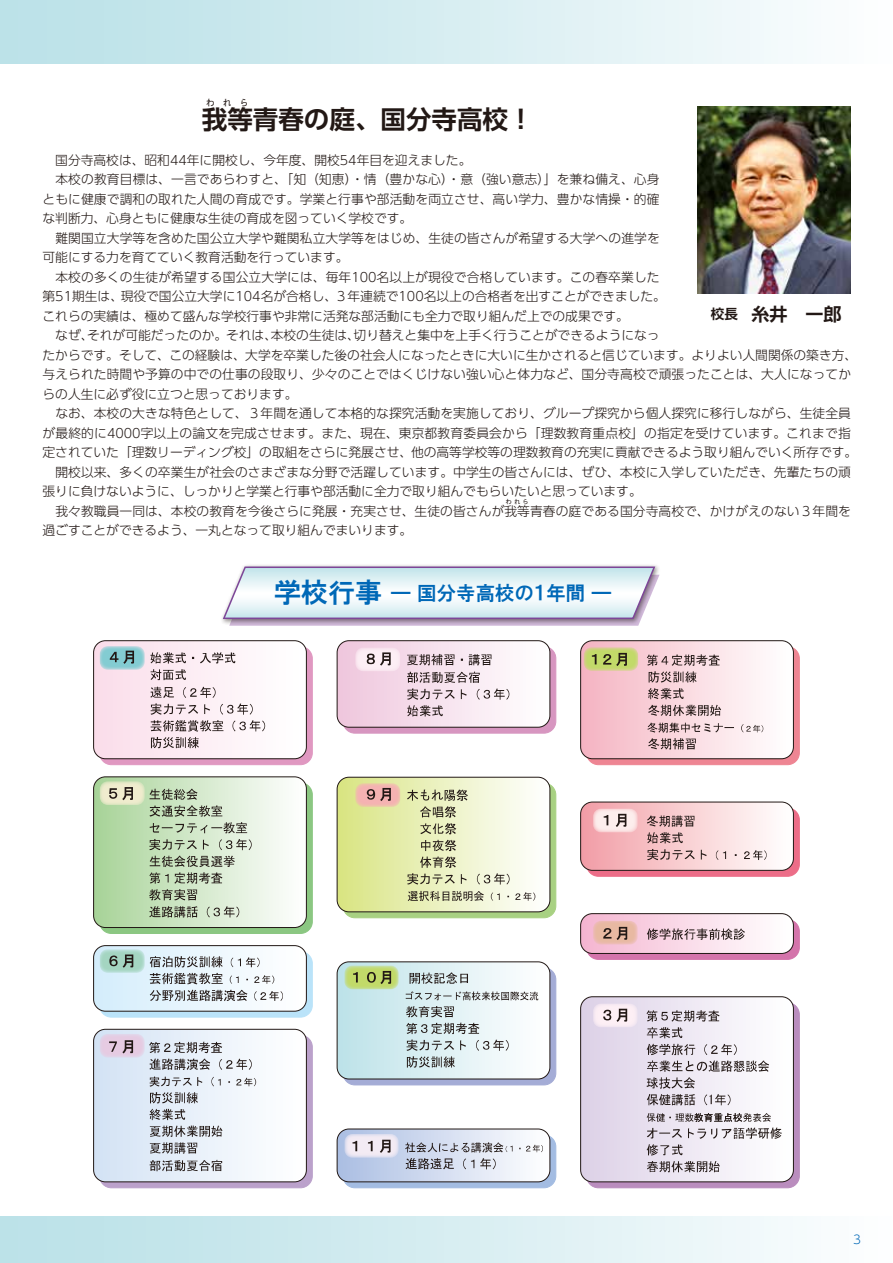
<style>
.page{position:relative;width:893px;height:1263px;background:#fff}
.page>*{position:absolute;margin:0;border:0;box-sizing:border-box;transform-origin:0 0}
.t1{font:700 25.5px "UD Shin Go Pr 6 N De";color:#221815}
.t2{font:19.5px "HGP Gothic E";color:#0068b7}
.t3{font:700 18px "UD Shin Go Pr 6 N De";color:#221815}
.t4{font:300 12.75px/19.5px "UD Shin Go Pr 6 N";letter-spacing:.005em;color:#221815}
.t5{font:300 12px "UD Shin Go Pr 6 N";color:#0068b7}
.t6{font:700 9px "UD Shin Go Pr 6 N De";color:#221815}
.t7{font:300 6.3px "UD Shin Go Pr 6 N";color:#221815}
.s1{font-size:13.5px}
.s2{font-size:27px}
</style>
<div class="page">
<div style="left:0;top:0;width:893px;height:64px;background:linear-gradient(to right,#b7dfe6,#fbfdfe)"></div>
<div style="left:0;top:1216px;width:893px;height:47px;background:linear-gradient(to right,#b7dfe6,#fbfdfe)"></div>
<svg style="left:100px;top:647px;width:212px;height:118px"></svg>
<div style="left:99px;top:646px;width:214px;height:119px;border:1px solid #e098c1;border-radius:12px"></div>
<div style="left:100px;top:951px;width:212px;height:66px;background:#bae3f9;border-radius:12px"></div>
<div style="left:99px;top:951px;width:214px;height:66px;border:1px solid #bae3f9;border-radius:12px"></div>
<div style="left:93px;top:945px;width:214px;height:67px;border:1px solid #221815;border-radius:12px"></div>
<div style="left:100px;top:783px;width:212px;height:150px;background:#8bc782;border-radius:12px"></div>
<div style="left:99px;top:782px;width:214px;height:152px;border:1px solid #8bc782;border-radius:12px"></div>
<div style="left:93px;top:776px;width:214px;height:152px;border:1px solid #221815;border-radius:12px"></div>
<svg style="left:100px;top:1035px;width:212px;height:153px;background:#a890b4"></svg>
<div style="left:99px;top:1035px;width:214px;height:153px;border:1px solid #bba1cb;border-radius:12px"></div>
<div style="left:343px;top:647px;width:213px;height:86px;background:#d796c0;border-radius:12px"></div>
<div style="left:343px;top:646px;width:213px;height:88px;border:1px solid #d796c0;border-radius:12px"></div>
<div style="left:337px;top:640px;width:213px;height:88px;border:1px solid #221815;border-radius:12px"></div>
<div style="left:343px;top:783px;width:213px;height:135px;background:linear-gradient(to right,#a8d182,#a8d182);border-radius:12px"></div>
<div style="left:343px;top:783px;width:213px;height:135px;border:1px solid #a8d182;border-radius:12px"></div>
<div style="left:343px;top:968px;width:213px;height:117px;background:linear-gradient(to right,#a4acd6,#a4acd6);border-radius:12px"></div>
<div style="left:343px;top:967px;width:213px;height:118px;border:1px solid #a4acd6;border-radius:12px"></div>
<div style="left:343px;top:1135px;width:213px;height:53px;background:linear-gradient(to right,#a3bce2,#a3bce2);border-radius:12px"></div>
<div style="left:343px;top:1134px;width:213px;height:54px;border:1px solid #a3bce2;border-radius:12px"></div>
<svg style="left:587px;top:647px;width:212px;height:118px"></svg>
<div style="left:586px;top:646px;width:214px;height:119px;border:1px solid #ee8593;border-radius:12px"></div>
<div style="left:587px;top:808px;width:212px;height:68px;background:#ec6d88;border-radius:12px"></div>
<div style="left:586px;top:807px;width:214px;height:70px;border:1px solid #ec6d88;border-radius:12px"></div>
<div style="left:580px;top:801px;width:214px;height:70px;border:1px solid #221815;border-radius:12px"></div>
<div style="left:587px;top:919px;width:212px;height:40px;background:#d474ab;border-radius:12px"></div>
<div style="left:586px;top:919px;width:214px;height:41px;border:1px solid #d474ab;border-radius:12px"></div>
<div style="left:580px;top:913px;width:214px;height:41px;border:1px solid #221815;border-radius:12px"></div>
<svg style="left:587px;top:1003px;width:212px;height:185px;background:#ab81ad"></svg>
<svg style="left:94px;top:641px;width:212px;height:118px"></svg>
<svg style="left:94px;top:946px;width:212px;height:65px;background:#d1dde1"></svg>
<svg style="left:94px;top:777px;width:212px;height:150px;background:#c9dbc1"></svg>
<svg style="left:94px;top:1029px;width:212px;height:153px"></svg>
<svg style="left:337px;top:641px;width:213px;height:86px;background:#e8d5df"></svg>
<svg style="left:337px;top:777px;width:213px;height:135px;background:#dfe2b7"></svg>
<svg style="left:337px;top:962px;width:213px;height:117px"></svg>
<svg style="left:337px;top:1129px;width:213px;height:53px"></svg>
<svg style="left:581px;top:641px;width:212px;height:118px"></svg>
<svg style="left:581px;top:802px;width:212px;height:68px;background:#ecc8cb"></svg>
<svg style="left:581px;top:914px;width:212px;height:39px;background:#e9ccd4"></svg>
<svg style="left:581px;top:997px;width:212px;height:185px"></svg>
<div style="left:220px;top:563px;width:441px;height:62px;background:#f8f7f7"></div>
<svg style="left:222px;top:565px;width:437px;height:61px"></svg>
<img style="left:698px;top:107px;width:153px;height:187px">
<p class="t6" style="left:206px;top:95px;width:45px">われら</p>
<h1 class="t1" style="left:202px;top:99px;width:333px">我等青春の庭、国分寺高校！</h1>
<p class="t4" style="left:43px;top:149px;width:816px">　国分寺高校は、昭和44年に開校し、今年度、開校54年目を迎えました。<br>　本校の教育目標は、一言であらわすと、「知（知恵）・情（豊かな心）・意（強い意志）」を兼ね備え、心身<br>ともに健康で調和の取れた人間の育成です。学業と行事や部活動を両立させ、高い学力、豊かな情操・的確<br>な判断力、心身ともに健康な生徒の育成を図っていく学校です。<br>　難関国立大学等を含めた国公立大学や難関私立大学等をはじめ、生徒の皆さんが希望する大学への進学を<br>可能にする力を育てていく教育活動を行っています。<br>　本校の多くの生徒が希望する国公立大学には、毎年100名以上が現役で合格しています。この春卒業した<br>第51期生は、現役で国公立大学に104名が合格し、３年連続で100名以上の合格者を出すことができました。<br>これらの実績は、極めて盛んな学校行事や非常に活発な部活動にも全力で取り組んだ上での成果です。<br>　なぜ、それが可能だったのか。それは、本校の生徒は、切り替えと集中を上手く行うことができるようになっ<br>たからです。そして、この経験は、大学を卒業した後の社会人になったときに大いに生かされると信じています。よりよい人間関係の築き方、与えられた時間や予算の中での仕事の段取り、少々のことではくじけない強い心と体力など、国分寺高校で頑張ったことは、大人になってからの人生に必ず役に立つと思っております。<br>　なお、本校の大きな特色として、３年間を通して本格的な探究活動を実施しており、グループ探究から個人探究に移行しながら、生徒全員が最終的に4000字以上の論文を完成させます。また、現在、東京都教育委員会から「理数教育重点校」の指定を受けています。これまで指定されていた「理数リーディング校」の取組をさらに発展させ、他の高等学校等の理数教育の充実に貢献できるよう取り組んでいく所存です。　開校以来、多くの卒業生が社会のさまざまな分野で活躍しています。中学生の皆さんには、ぜひ、本校に入学していただき、先輩たちの頑張りに負けないように、しっかりと学業と行事や部活動に全力で取り組んでもらいたいと思っています。<br>　我々教職員一同は、本校の教育を今後さらに発展・充実させ、生徒の皆さんが我等青春の庭である国分寺高校で、かけがえのない３年間を</p>
<h3 class="t3" style="left:711px;top:299px;width:132px"><span class="s1">校長　</span>糸井　一郎</h3>
<p class="t7" style="left:505px;top:496px;width:25px">われら</p>
<p class="t4" style="left:43px;top:520px;width:371px">過ごすことができるよう、一丸となって取り組んでまいります。</p>
<h2 class="t2" style="left:274px;top:583px;width:338px"><span class="s2">学校行事</span> ― 国分寺高校の１年間 ―</h2>
<p class="t5" style="left:853px;top:1229px;width:9px">3</p>
</div>
